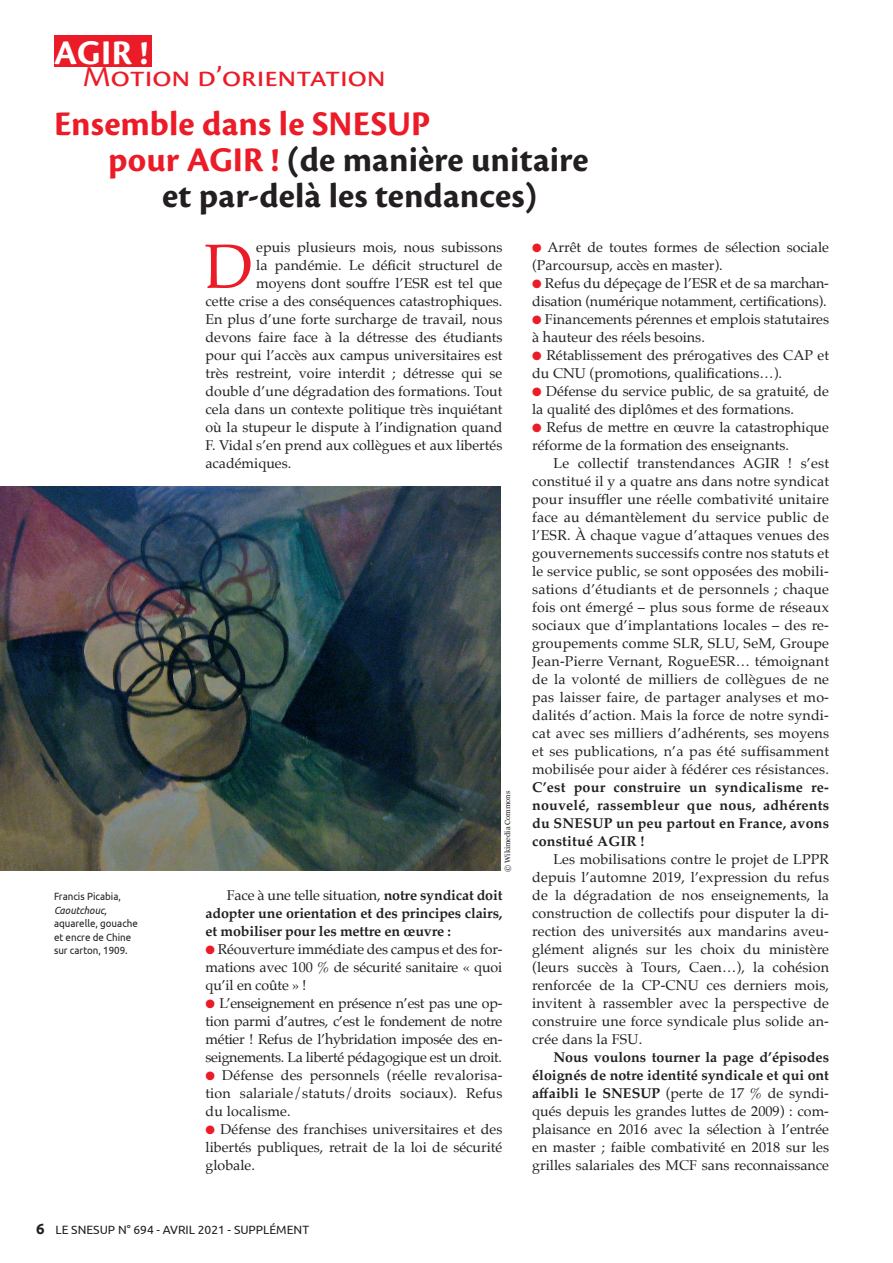
<style>
.page{position:relative;width:893px;height:1263px;background:#fff}
.page>*{position:absolute;margin:0;border:0;box-sizing:border-box;transform-origin:0 0}
.Texte_courant{font:62.55px "Palatino";color:#eb1c28}
.Chhapeau_centré{font:700 36px "Cronos Pro";letter-spacing:.005em;color:#231f20}
.Chhapeau_centré-2{font:700 36px "Cronos Pro";color:#eb1c28}
.Chhapeau_centré-3{font:700 36px "Cronos Pro";color:#fff}
.Chhapeau_centré-4{font:30px "Cronos Pro";letter-spacing:-.005em;color:#eb1c28;scale:1.12 1}
.Texte_courant-2{font:14.25px/18px "Palatino";color:#231f20;text-align:justify}
.t1{font:700 14.25px/18px "Palatino";letter-spacing:-.01em;color:#231f20;text-align:justify}
.t2{font:12px "Ubuntu";color:#231f20}
.Légende_photo{font:10.5px/13.5px "Ubuntu";color:#231f20;scale:.93 1}
.Copyright{font:7.5px "Georgia";color:#231f20}
.s1{color:#eb1c28}
.s2{font-weight:700}
.s3{font-weight:400}
.s4{font-style:italic}
.s5{font-weight:700;font-size:15px}
</style>
<div class="page">
<div style="left:54px;top:35px;width:97px;height:32px;background:#eb1c28"></div>
<img style="left:0;top:487px;width:501px;height:384px">
<p class="Chhapeau_centré-3" style="left:54px;top:32px;width:96px">AGIR !</p>
<p class="Chhapeau_centré-4" style="left:83px;top:59px;width:272px">Motion d’orientation</p>
<p class="Chhapeau_centré-2" style="left:54px;top:103px;width:378px">Ensemble dans le SNESUP</p>
<p class="Chhapeau_centré" style="left:108px;top:139px;width:482px"><span class="s1">pour AGIR !</span> (de manière unitaire</p>
<p class="Chhapeau_centré" style="left:162px;top:175px;width:377px">et par-delà les tendances)</p>
<p class="Texte_courant" style="left:205px;top:215px;width:50px">D</p>
<p class="Texte_courant-2" style="left:256px;top:238px;width:248px">epuis plusieurs mois, nous subissons</p>
<p class="Texte_courant-2" style="left:532px;top:238px;width:298px"><span class="s1">●</span> Arrêt de toutes formes de sélection sociale (Parcoursup, accès en master).</p>
<p class="Texte_courant-2" style="left:532px;top:274px;width:298px"><span class="s1">●</span> Refus du dépeçage de l’ESR et de sa marchan&shy;disation (numérique notamment, certifications).</p>
<p class="Texte_courant-2" style="left:532px;top:310px;width:298px"><span class="s1">●</span> Financements pérennes et emplois statutaires à hauteur des réels besoins.</p>
<p class="Texte_courant-2" style="left:532px;top:346px;width:298px"><span class="s1">●</span> Rétablissement des prérogatives des CAP et du CNU (promotions, qualifications…).</p>
<p class="Texte_courant-2" style="left:532px;top:382px;width:298px"><span class="s1">●</span> Défense du service public, de sa gratuité, de la qualité des diplômes et des formations.</p>
<p class="Texte_courant-2" style="left:532px;top:418px;width:298px"><span class="s1">●</span> Refus de mettre en œuvre la catastrophique réforme de la formation des enseignants.</p>
<p class="Texte_courant-2" style="left:532px;top:454px;width:298px;text-indent:21px">Le collectif transtendances AGIR ! s’est constitué il y a quatre ans dans notre syndicat pour insuffler une réelle combativité unitaire face au démantèlement du service public de l’ESR. À chaque vague d’attaques venues des gouvernements successifs contre nos statuts et le service public, se sont opposées des mobili&shy;sations d’étudiants et de personnels ; chaque fois ont émergé – plus sous forme de réseaux sociaux que d’implantations locales – des re&shy;groupements comme SLR, SLU, SeM, Groupe Jean-Pierre Vernant, RogueESR… témoignant de la volonté de milliers de collègues de ne pas laisser faire, de partager analyses et mo&shy;dalités d’action. Mais la force de notre syndi&shy;cat avec ses milliers d’adhérents, ses moyens et ses publications, n’a pas été suffisamment mobilisée pour aider à fédérer ces résistances.<br><span class="s2">C’est pour construire un syndicalisme re&shy;nouvelé, rassembleur que nous, adhérents du SNESUP un peu partout en France, avons constitué AGIR !</span></p>
<p class="Texte_courant-2" style="left:532px;top:850px;width:298px;text-indent:21px">Les mobilisations contre le projet de LPPR depuis l’automne 2019, l’expression du refus de la dégradation de nos enseignements, la construction de collectifs pour disputer la di&shy;rection des universités aux mandarins aveu&shy;glément alignés sur les choix du ministère (leurs succès à Tours, Caen…), la cohésion renforcée de la CP-CNU ces derniers mois, invitent à rassembler avec la perspective de construire une force syndicale plus solide an&shy;crée dans la FSU.</p>
<p class="Texte_courant-2" style="left:532px;top:1048px;width:298px;text-indent:21px"><span class="s2">Nous voulons tourner la page d’épisodes éloignés de notre identité syndicale et qui ont affaibli le SNESUP</span> (perte de 17 % de syndi&shy;qués depuis les grandes luttes de 2009) : com&shy;plaisance en 2016 avec la sélection à l’entrée en master ; faible combativité en 2018 sur les grilles salariales des MCF sans reconnaissance</p>
<p class="Texte_courant-2" style="left:256px;top:256px;width:248px">la pandémie. Le déficit structurel de</p>
<p class="Texte_courant-2" style="left:256px;top:274px;width:248px">moyens dont souffre l’ESR est tel que</p>
<p class="Texte_courant-2" style="left:206px;top:292px;width:298px">cette crise a des conséquences catastrophiques.</p>
<p class="Texte_courant-2" style="left:206px;top:310px;width:298px">En plus d’une forte surcharge de travail, nous</p>
<p class="Texte_courant-2" style="left:206px;top:328px;width:298px">devons faire face à la détresse des étudiants</p>
<p class="Texte_courant-2" style="left:206px;top:346px;width:298px">pour qui l’accès aux campus universitaires est</p>
<p class="Texte_courant-2" style="left:206px;top:364px;width:298px">très restreint, voire interdit ; détresse qui se</p>
<p class="Texte_courant-2" style="left:206px;top:382px;width:298px">double d’une dégradation des formations. Tout</p>
<p class="Texte_courant-2" style="left:206px;top:400px;width:298px">cela dans un contexte politique très inquiétant</p>
<p class="Texte_courant-2" style="left:206px;top:418px;width:298px">où la stupeur le dispute à l’indignation quand</p>
<p class="Texte_courant-2" style="left:206px;top:436px;width:298px">F. Vidal s’en prend aux collègues et aux libertés</p>
<p class="Texte_courant-2" style="left:206px;top:454px;width:87px">académiques.</p>
<p class="Copyright" style="left:502px;top:872px;width:82px;rotate:-90deg">© Wikimedia Commons</p>
<p class="t1" style="left:206px;top:886px;width:298px;text-indent:21px"><span class="s3">Face à une telle situation,</span> notre syndicat doit adopter une orientation et des principes clairs, et mobiliser pour les mettre en œuvre :</p>
<p class="Texte_courant-2" style="left:206px;top:940px;width:298px"><span class="s1">●</span> Réouverture immédiate des campus et des for&shy;mations avec 100 % de sécurité sanitaire « quoi qu’il en coûte » !</p>
<p class="Texte_courant-2" style="left:206px;top:994px;width:298px"><span class="s1">●</span> L’enseignement en présence n’est pas une op&shy;tion parmi d’autres, c’est le fondement de notre métier ! Refus de l’hybridation imposée des en&shy;seignements. La liberté pédagogique est un droit.</p>
<p class="Texte_courant-2" style="left:206px;top:1066px;width:298px"><span class="s1">●</span> Défense des personnels (réelle revalorisa&shy;tion salariale/statuts/droits sociaux). Refus du localisme.</p>
<p class="Texte_courant-2" style="left:206px;top:1120px;width:298px"><span class="s1">●</span> Défense des franchises universitaires et des libertés publiques, retrait de la loi de sécurité globale.</p>
<p class="Légende_photo" style="left:54px;top:889px;width:92px">Francis Picabia,<br><span class="s4">Caoutchouc, </span>aquarelle, gouache et encre de Chine sur carton, 1909.</p>
<p class="t2" style="left:36px;top:1222px;width:274px"><span class="s5">6</span> LE SNESUP N° 694 - AVRIL 2021 - SUPPLÉMENT</p>
</div>
